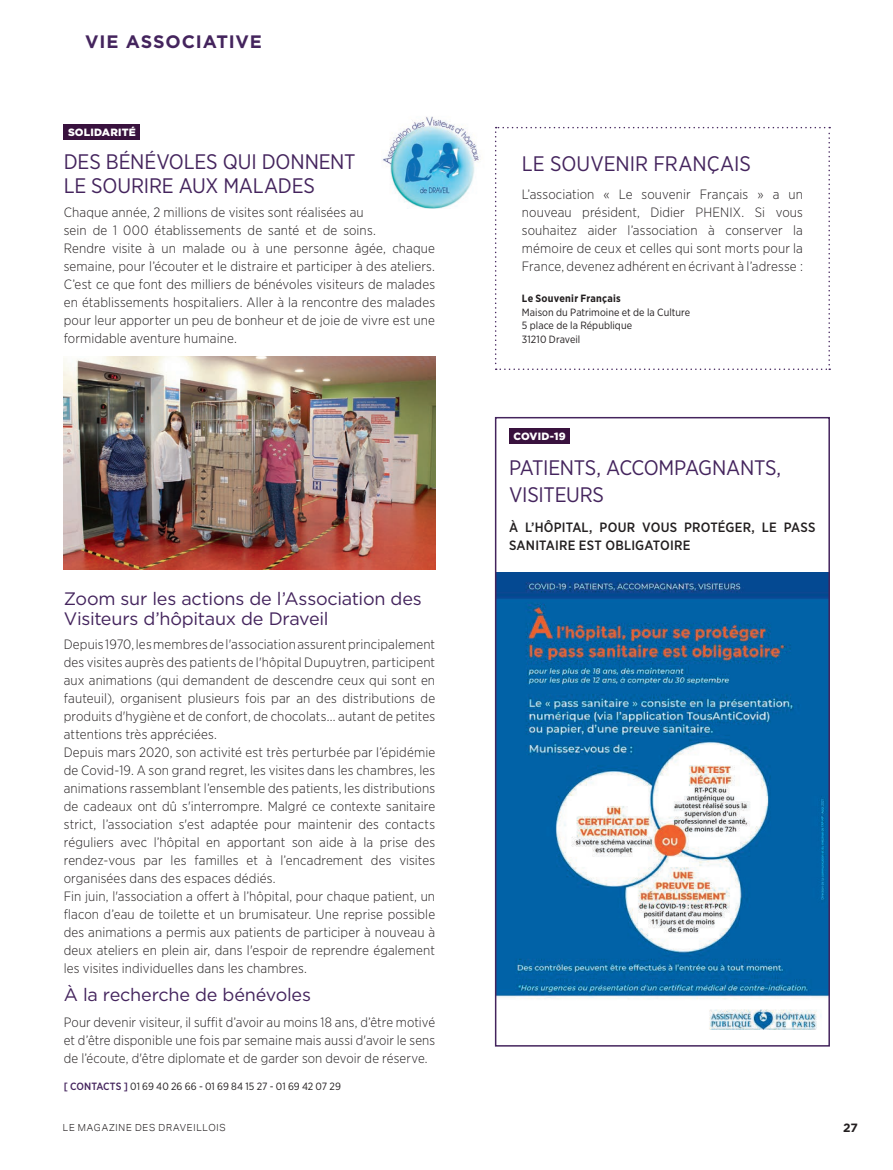
<style>
.page{position:relative;width:893px;height:1170px;background:#fff}
.page>*{position:absolute;margin:0;border:0;box-sizing:border-box;transform-origin:0 0}
.t1{font:21px/24px "Gotham Narrow";letter-spacing:-.01em;color:#44245d}
.t2{font:18px/19.5px "Gotham";letter-spacing:-.015em;color:#44245d}
.t3{font:700 18px "Gotham";letter-spacing:.045em;color:#44245d}
.t4{font:300 13.5px/18px "Gotham Narrow";letter-spacing:.01em;color:#231f20;text-align:justify}
.t5{font:500 13.5px/18px "Gotham Narrow";letter-spacing:.015em;color:#231f20}
.t6{font:700 12px "Gotham";color:#231f20}
.t7{font:10.5px/13.5px "Gotham Narrow";color:#231f20}
.t8{font:700 10.5px "Gotham Narrow";letter-spacing:.025em;color:#231f20}
.t9{font:900 10.5px "Gotham";letter-spacing:.01em;color:#fff}
.t10{font:300 9.75px "Aktiv Grotesk";letter-spacing:.08em;color:#231f20}
.s1{font-weight:500;color:#44245d}
</style>
<div class="page">
<svg style="left:495px;top:127px;width:335px;height:243px"></svg>
<div style="left:64px;top:124px;width:76px;height:16px;background:#39123e"></div>
<img style="left:64px;top:356px;width:371px;height:213px">
<img style="left:382px;top:116px;width:97px;height:93px">
<img style="left:498px;top:572px;width:329px;height:457px">
<div style="left:509px;top:428px;width:61px;height:16px;background:#39123e"></div>
<div style="left:495px;top:417px;width:335px;height:629px;border:2px solid #44245d"></div>
<h2 class="t3" style="left:85px;top:30px;width:178px">VIE ASSOCIATIVE</h2>
<p class="t9" style="left:68px;top:125px;width:69px">SOLIDARITÉ</p>
<h1 class="t1" style="left:64px;top:149px;width:293px">DES BÉNÉVOLES QUI DONNENT<br>LE SOURIRE AUX MALADES</h1>
<p class="t4" style="left:64px;top:203px;width:373px;text-align:left">Chaque année, 2 millions de visites sont réalisées au<br>sein de 1 000 établissements de santé et de soins.<br>Rendre visite à un malade ou à une personne âgée, chaque semaine, pour l’écouter et le distraire et participer à des ateliers.<br>C’est ce que font des milliers de bénévoles visiteurs de malades en établissements hospitaliers. Aller à la rencontre des malades pour leur apporter un peu de bonheur et de joie de vivre est une formidable aventure humaine.</p>
<h2 class="t2" style="left:64px;top:588px;width:359px">Zoom sur les actions de l’Association des<br>Visiteurs d’hôpitaux de Draveil</h2>
<p class="t4" style="left:64px;top:635px;width:373px;text-align:left">Depuis 1970, les membres de l'association assurent principalement des visites auprès des patients de l'hôpital Dupuytren, participent aux animations (qui demandent de descendre ceux qui sont en fauteuil), organisent plusieurs fois par an des distributions de produits d'hygiène et de confort, de chocolats... autant de petites attentions très appréciées.<br>Depuis mars 2020, son activité est très perturbée par l’épidémie de Covid-19. A son grand regret, les visites dans les chambres, les animations rassemblant l’ensemble des patients, les distributions de cadeaux ont dû s'interrompre. Malgré ce contexte sanitaire strict, l’association s'est adaptée pour maintenir des contacts réguliers avec l’hôpital en apportant son aide à la prise des rendez-vous par les familles et à l’encadrement des visites organisées dans des espaces dédiés.<br>Fin juin, l'association a offert à l’hôpital, pour chaque patient, un flacon d’eau de toilette et un brumisateur. Une reprise possible des animations a permis aux patients de participer à nouveau à deux ateliers en plein air, dans l'espoir de reprendre également les visites individuelles dans les chambres.</p>
<h2 class="t2" style="left:64px;top:984px;width:249px">À la recherche de bénévoles</h2>
<p class="t4" style="left:64px;top:1013px;width:373px">Pour devenir visiteur, il suffit d’avoir au moins 18 ans, d’être motivé et d’être disponible une fois par semaine mais aussi d'avoir le sens de l’écoute, d'être diplomate et de garder son devoir de réserve.</p>
<p class="t7" style="left:64px;top:1078px;width:279px"><span class="s1">[ CONTACTS ]</span> 01 69 40 26 66 - 01 69 84 15 27 - 01 69 42 07 29</p>
<h1 class="t1" style="left:522px;top:151px;width:230px">LE SOUVENIR FRANÇAIS</h1>
<p class="t4" style="left:522px;top:185px;width:283px">L’association « Le souvenir Français » a un nouveau président, Didier PHENIX. Si vous souhaitez aider l’association à conserver la mémoire de ceux et celles qui sont morts pour la France, devenez adhérent en écrivant à l’adresse :</p>
<p class="t8" style="left:522px;top:292px;width:100px">Le Souvenir Français</p>
<p class="t7" style="left:522px;top:305px;width:170px">Maison du Patrimoine et de la Culture<br>5 place de la République<br>31210 Draveil</p>
<p class="t9" style="left:513px;top:428px;width:54px">COVID-19</p>
<h1 class="t1" style="left:509px;top:453px;width:274px;line-height:26.7px">PATIENTS, ACCOMPAGNANTS,<br>VISITEURS</h1>
<p class="t5" style="left:509px;top:518px;width:308px">À L’HÔPITAL, POUR VOUS PROTÉGER, LE PASS<br>SANITAIRE EST OBLIGATOIRE</p>
<p class="t10" style="left:63px;top:1121px;width:164px">LE MAGAZINE DES DRAVEILLOIS</p>
<p class="t6" style="left:843px;top:1119px;width:16px">27</p>
</div>
